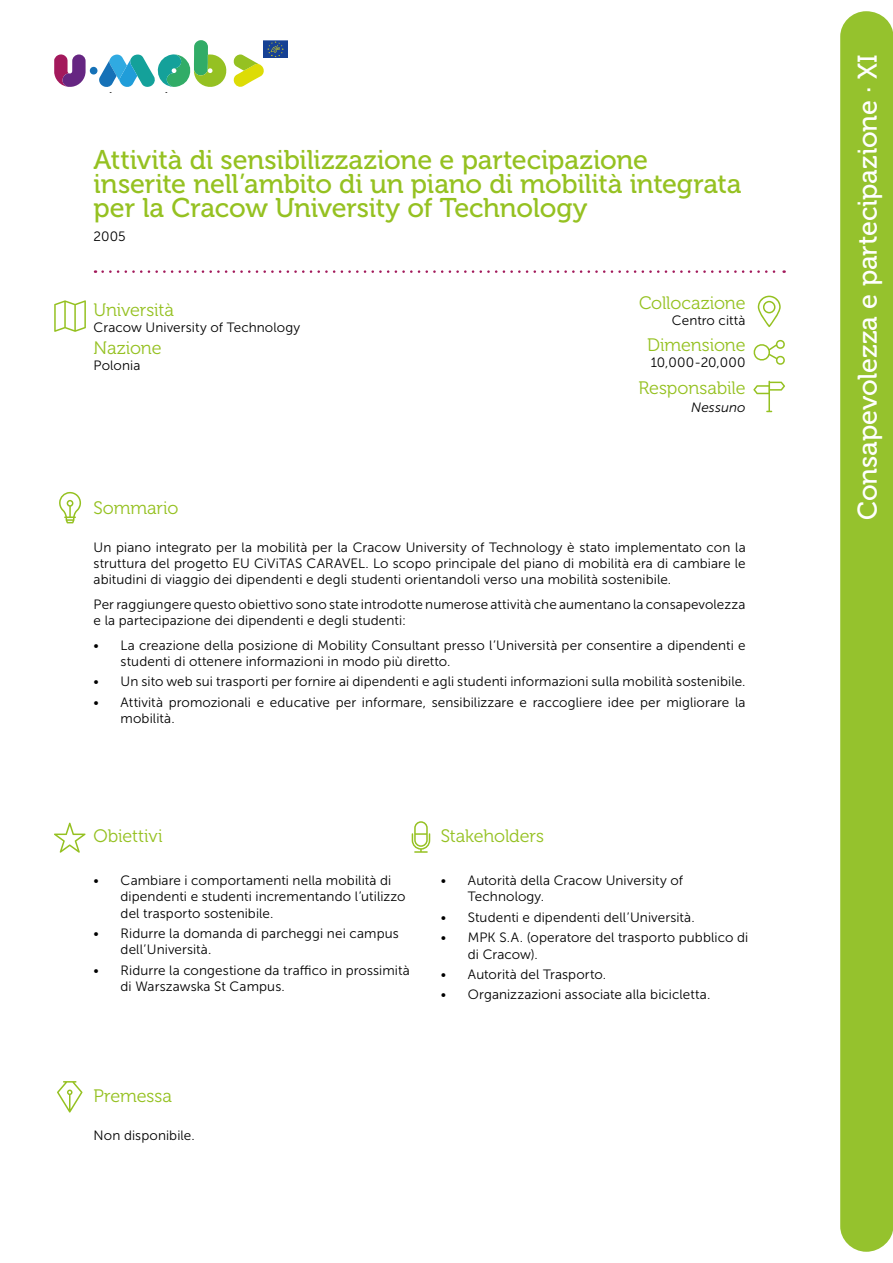
<style>
.page{position:relative;width:893px;height:1263px;background:#fff}
.page>*{position:absolute;margin:0;border:0;box-sizing:border-box;transform-origin:0 0}
.t1{font:27px/24px "Museo 500";letter-spacing:-.01em;color:#95c121}
.t2{font:27px "Museo 500";letter-spacing:-.005em;color:#fff}
.t3{font:18px "Museo 300";letter-spacing:-.005em;color:#95c121}
.t4{font:13.5px/16.2px "Museo Sans 300";letter-spacing:.005em;color:#000}
.t5{font:italic 13.5px "Museo Sans 300";letter-spacing:.01em;color:#000}
</style>
<div class="page">
<div style="left:840px;top:11px;width:53px;height:1241px;background:#95c22d;border-radius:26px"></div>
<svg style="left:54px;top:54px;width:32px;height:33px"></svg>
<svg style="left:233px;top:54px;width:31px;height:33px"></svg>
<div style="left:90px;top:67px;width:8px;height:8px;background:#1571b7;border-radius:50%"></div>
<img style="left:263px;top:40px;width:25px;height:18px">
<svg style="left:99px;top:40px;width:128px;height:53px"></svg>
<svg style="left:103px;top:270px;width:682px;height:3px"></svg>
<svg style="left:54px;top:823px;width:32px;height:30px"></svg>
<svg style="left:753px;top:339px;width:32px;height:26px"></svg>
<svg style="left:758px;top:296px;width:23px;height:31px"></svg>
<svg style="left:54px;top:300px;width:32px;height:32px"></svg>
<svg style="left:59px;top:492px;width:22px;height:31px"></svg>
<svg style="left:753px;top:381px;width:32px;height:31px"></svg>
<svg style="left:412px;top:821px;width:18px;height:32px"></svg>
<svg style="left:57px;top:1081px;width:26px;height:31px"></svg>
<h1 class="t1" style="left:94px;top:148px;width:649px">Attività di sensibilizzazione e partecipazione inserite nell’ambito di un piano di mobilità integrata per la Cracow University of Technology</h1>
<p class="t4" style="left:94px;top:229px;width:34px">2005</p>
<h2 class="t3" style="left:94px;top:300px;width:82px">Università</h2>
<p class="t4" style="left:94px;top:320px;width:208px">Cracow University of Technology</p>
<h2 class="t3" style="left:94px;top:338px;width:69px">Nazione</h2>
<p class="t4" style="left:94px;top:357px;width:48px">Polonia</p>
<h2 class="t3" style="left:94px;top:498px;width:87px">Sommario</h2>
<h2 class="t3" style="left:639px;top:293px;width:108px">Collocazione</h2>
<p class="t4" style="left:672px;top:313px;width:75px">Centro città</p>
<h2 class="t3" style="left:647px;top:335px;width:100px">Dimensione</h2>
<p class="t4" style="left:651px;top:354px;width:96px">10,000-20,000</p>
<h2 class="t3" style="left:639px;top:378px;width:109px">Responsabile</h2>
<p class="t5" style="left:691px;top:400px;width:56px">Nessuno</p>
<p class="t4" style="left:94px;top:539px;width:654px;text-align:justify">Un piano integrato per la mobilità per la Cracow University of Technology è stato implementato con la struttura del progetto EU CiViTAS CARAVEL. Lo scopo principale del piano di mobilità era di cambiare le abitudini di viaggio dei dipendenti e degli studenti orientandoli verso una mobilità sostenibile.</p>
<p class="t4" style="left:94px;top:596px;width:653px">Per raggiungere questo obiettivo sono state introdotte numerose attività che aumentano la consapevolezza e la partecipazione dei dipendenti e degli studenti:</p>
<p class="t4" style="left:121px;top:637px;width:626px;text-indent:-27px">• La creazione della posizione di Mobility Consultant presso l’Università per consentire a dipendenti e studenti di ottenere informazioni in modo più diretto.</p>
<p class="t4" style="left:94px;top:673px;width:653px">• Un sito web sui trasporti per fornire ai dipendenti e agli studenti informazioni sulla mobilità sostenibile.</p>
<p class="t4" style="left:121px;top:694px;width:626px;text-indent:-27px">• Attività promozionali e educative per informare, sensibilizzare e raccogliere idee per migliorare la mobilità.</p>
<h2 class="t3" style="left:94px;top:826px;width:71px">Obiettivi</h2>
<h2 class="t3" style="left:441px;top:826px;width:105px">Stakeholders</h2>
<p class="t4" style="left:121px;top:872px;width:286px;text-indent:-27px">• Cambiare i comportamenti nella mobilità di dipendenti e studenti incrementando l’utilizzo del trasporto sostenibile.</p>
<p class="t4" style="left:121px;top:925px;width:280px;text-indent:-27px">• Ridurre la domanda di parcheggi nei campus dell’Università.</p>
<p class="t4" style="left:121px;top:962px;width:291px;text-indent:-27px">• Ridurre la congestione da traffico in prossimità di Warszawska St Campus.</p>
<p class="t4" style="left:468px;top:872px;width:217px;text-indent:-27px">• Autorità della Cracow University of<br>Technology.</p>
<p class="t4" style="left:441px;top:909px;width:255px">• Studenti e dipendenti dell’Università.</p>
<p class="t4" style="left:468px;top:930px;width:282px;text-indent:-27px">• MPK S.A. (operatore del trasporto pubblico di di Cracow).</p>
<p class="t4" style="left:441px;top:966px;width:167px">• Autorità del Trasporto.</p>
<p class="t4" style="left:441px;top:987px;width:271px">• Organizzazioni associate alla bicicletta.</p>
<h2 class="t3" style="left:94px;top:1086px;width:80px">Premessa</h2>
<p class="t4" style="left:94px;top:1127px;width:103px">Non disponibile.</p>
<h1 class="t2" style="left:853px;top:520px;width:467px;rotate:-90deg">Consapevolezza e partecipazione · XI</h1>
</div>
